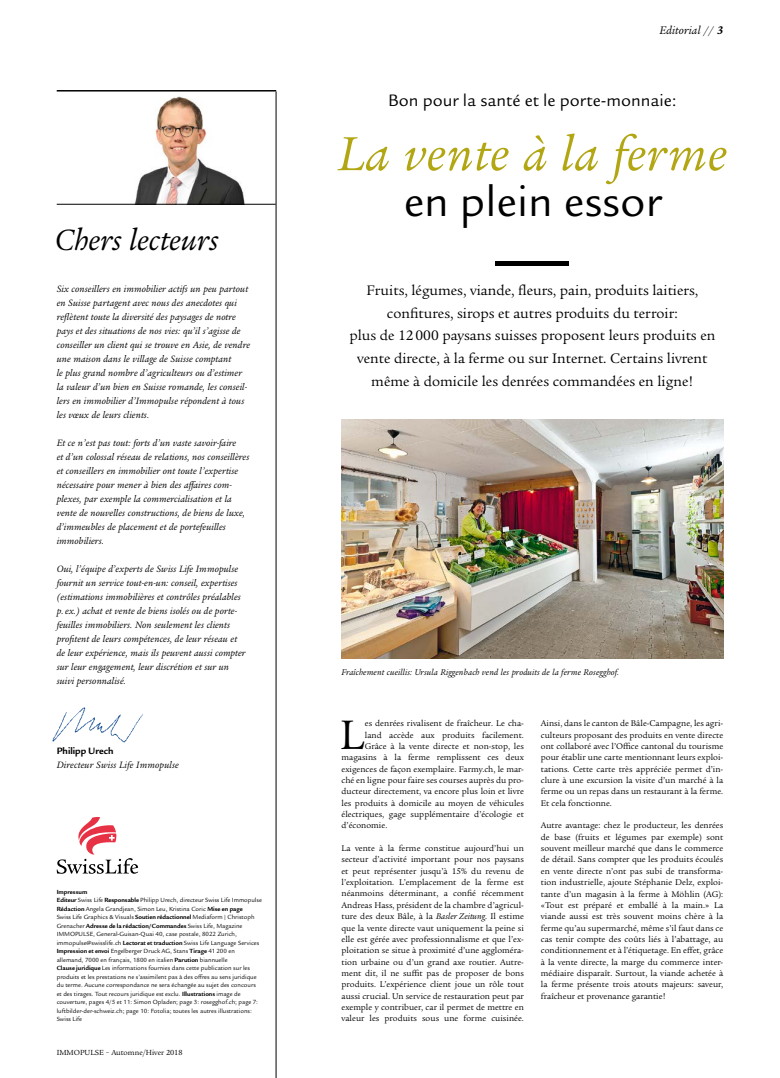
<style>
.page{position:relative;width:780px;height:1078px;background:#fff}
.page>*{position:absolute;margin:0;border:0;box-sizing:border-box;transform-origin:0 0}
.t1{font:italic 52px "Legacy Serif ITC Pro";letter-spacing:.015em;color:#b2a612}
.t2{font:46px "Legacy Sans ITC Pro";color:#000}
.t3{font:44.7px "Legacy Serif ITC Pro";color:#000}
.t4{font:italic 32px "Legacy Serif ITC Pro";color:#000}
.t5{font:18px "Legacy Sans ITC Pro";color:#000}
.t6{font:15px/22.7px "Legacy Serif ITC Pro";color:#000;text-align:center}
.t7{font:italic 12px "Legacy Serif ITC Pro";letter-spacing:.015em;color:#000}
.t8{font:italic 10px/14px "Legacy Serif ITC Pro";letter-spacing:.01em;color:#000}
.t9{font:700 10px "Legacy Sans ITC Pro";color:#000}
.t10{font:9px/11.3px "Legacy Serif ITC Pro";letter-spacing:.005em;color:#000;text-align:justify}
.t11{font:italic 9px "Legacy Serif ITC Pro";letter-spacing:.015em;color:#000}
.t12{font:8px "Legacy Serif ITC Pro";color:#000}
.t13{font:6.5px/8.5px "Legacy Sans ITC Pro";color:#000}
.s1{font-weight:700}
.s2{font-family:"Legacy Serif ITC Pro"}
.s3{font-style:italic}
</style>
<div class="page">
<img style="left:341px;top:420px;width:382px;height:238px">
<img style="left:52px;top:707px;width:91px;height:36px">
<img style="left:69px;top:91px;width:207px;height:113px">
<hr style="left:276px;top:91px;width:1px;height:986px;background:#000">
<svg style="left:57px;top:817px;width:81px;height:56px"></svg>
<hr style="left:57px;top:90px;width:219px;height:1px;background:#000">
<hr style="left:495px;top:261px;width:74px;height:4px;background:#000">
<hr style="left:57px;top:204px;width:219px;height:1px;background:#000">
<h3 class="t4" style="left:55px;top:219px;width:165px">Chers lecteurs</h3>
<p class="t8" style="left:57px;top:281px;width:195px">Six conseillers en immobilier actifs un peu partout en Suisse partagent avec nous des anecdotes qui reflètent toute la diversité des paysages de notre pays et des situations de nos vies: qu’il s’agisse de conseiller un client qui se trouve en Asie, de vendre une maison dans le village de Suisse comptant<br>le plus grand nombre d’agriculteurs ou d’estimer la valeur d’un bien en Suisse romande, les conseil&shy;lers en immobilier d’Immopulse répondent à tous les vœux de leurs clients.</p>
<p class="t8" style="left:57px;top:435px;width:194px">Et ce n’est pas tout: forts d’un vaste savoir-faire<br>et d’un colossal réseau de relations, nos conseillères et conseillers en immobilier ont toute l’expertise nécessaire pour mener à bien des affaires com&shy;plexes, par exemple la commercialisation et la vente de nouvelles constructions, de biens de luxe, d’immeubles de placement et de portefeuilles immobiliers.</p>
<p class="t8" style="left:57px;top:561px;width:190px">Oui, l’équipe d’experts de Swiss Life Immopulse fournit un service tout-en-un: conseil, expertises (estimations immobilières et contrôles préalables p.ex.) achat et vente de biens isolés ou de porte&shy;feuilles immobiliers. Non seulement les clients profitent de leurs compétences, de leur réseau et de leur expérience, mais ils peuvent aussi compter sur leur engagement, leur discrétion et sur un suivi personnalisé.</p>
<p class="t9" style="left:57px;top:744px;width:58px">Philipp Urech</p>
<p class="t8" style="left:57px;top:757px;width:124px">Directeur Swiss Life Immopulse</p>
<p class="t13" style="left:57px;top:887px;width:207px"><span class="s1">Impressum<br>Editeur</span> Swiss Life <span class="s1">Responsable</span> Philipp Urech, directeur Swiss Life Immopulse <span class="s1">Rédaction</span> Angela Grandjean, Simon Leu, Kristina Coric <span class="s1">Mise en page<br></span>Swiss Life Graphics &amp; Visuals <span class="s1">Soutien rédactionnel</span> Mediaform<span class="s2">|</span>Christoph Grenacher <span class="s1">Adresse de la rédaction/Commandes</span> Swiss Life, Magazine IMMOPULSE, General-Guisan-Quai 40, case postale, 8022 Zurich, immopulse@swisslife.ch <span class="s1">Lectorat et traduction</span> Swiss Life Language Services <span class="s1">Impression et envoi</span> Engelberger Druck AG, Stans <span class="s1">Tirage</span> 41 200 en allemand, 7000 en français, 1800 en italien <span class="s1">Parution</span> biannuelle<br><span class="s1">Clause juridique</span> Les informations fournies dans cette publication sur les produits et les prestations ne s’assimilent pas à des offres au sens juridique du terme. Aucune correspondance ne sera échangée au sujet des concours et des tirages. Tout recours juridique est exclu. <span class="s1">Illustrations</span> image de couverture, pages 4/5 et 11: Simon Opladen; page 3: rosegghof.ch; page 7: luftbilder-der-schweiz.ch; page 10: Fotolia; toutes les autres illustrations:<br>Swiss Life</p>
<p class="t12" style="left:57px;top:1047px;width:127px">IMMOPULSE – Automne/Hiver 2018</p>
<h3 class="t7" style="left:659px;top:23px;width:65px">Editorial // <span class="s1">3</span></h3>
<h3 class="t5" style="left:388px;top:90px;width:290px">Bon pour la santé et le porte-monnaie:</h3>
<h1 class="t1" style="left:338px;top:121px;width:391px">La vente à la ferme</h1>
<h2 class="t2" style="left:403px;top:175px;width:259px">en plein essor</h2>
<p class="t6" style="left:349px;top:279px;width:367px">Fruits, légumes, viande, fleurs, pain, produits laitiers, confitures, sirops et autres produits du terroir:<br>plus de 12000 paysans suisses proposent leurs produits en vente directe, à la ferme ou sur Internet. Certains livrent même à domicile les denrées commandées en ligne!</p>
<p class="t11" style="left:341px;top:666px;width:279px">Fraîchement cueillis: Ursula Riggenbach vend les produits de la ferme Rosegghof.</p>
<h3 class="t3" style="left:340px;top:707px;width:26px">L</h3>
<p class="t10" style="left:365px;top:717px;width:160px">es denrées rivalisent de fraîcheur. Le cha-</p>
<p class="t10" style="left:365px;top:728px;width:160px">land accède aux produits facilement.</p>
<p class="t10" style="left:365px;top:740px;width:160px">Grâce à la vente directe et non-stop, les</p>
<p class="t10" style="left:341px;top:751px;width:184px">magasins à la ferme remplissent ces deux</p>
<p class="t10" style="left:341px;top:762px;width:184px">exigences de façon exemplaire. Farmy.ch, le mar-</p>
<p class="t10" style="left:341px;top:774px;width:184px">ché en ligne pour faire ses courses auprès du pro-</p>
<p class="t10" style="left:341px;top:785px;width:184px">ducteur directement, va encore plus loin et livre</p>
<p class="t10" style="left:341px;top:796px;width:184px">les produits à domicile au moyen de véhicules</p>
<p class="t10" style="left:341px;top:808px;width:184px">électriques, gage supplémentaire d’écologie et</p>
<p class="t10" style="left:341px;top:819px;width:47px">d’économie.</p>
<p class="t10" style="left:341px;top:842px;width:184px">La vente à la ferme constitue aujourd’hui un secteur d’activité important pour nos paysans et peut représenter jusqu’à 15% du revenu de l’exploitation. L’emplacement de la ferme est néanmoins déterminant, a confié récemment Andreas Hass, président de la chambre d’agricul&shy;ture des deux Bâle, à la <span class="s3">Basler Zeitung</span>. Il estime que la vente directe vaut uniquement la peine si elle est gérée avec professionnalisme et que l’ex&shy;ploitation se situe à proximité d’une aggloméra&shy;tion urbaine ou d’un grand axe routier. Autre&shy;ment dit, il ne suffit pas de proposer de bons produits. L’expérience client joue un rôle tout aussi crucial. Un service de restauration peut par exemple y contribuer, car il permet de mettre en valeur les produits sous une forme cuisinée.</p>
<p class="t10" style="left:541px;top:717px;width:184px">Ainsi, dans le canton de Bâle-Campagne, les agri&shy;culteurs proposant des produits en vente directe ont collaboré avec l’Office cantonal du tourisme pour établir une carte mentionnant leurs exploi&shy;tations. Cette carte très appréciée permet d’in&shy;clure à une excursion la visite d’un marché à la ferme ou un repas dans un restaurant à la ferme.<br>Et cela fonctionne.</p>
<p class="t10" style="left:541px;top:819px;width:184px">Autre avantage: chez le producteur, les denrées de base (fruits et légumes par exemple) sont souvent meilleur marché que dans le commerce de détail. Sans compter que les produits écoulés en vente directe n’ont pas subi de transforma&shy;tion industrielle, ajoute Stéphanie Delz, exploi&shy;tante d’un magasin à la ferme à Möhlin (AG): «Tout est préparé et emballé à la main.» La viande aussi est très souvent moins chère à la ferme qu’au supermarché, même s’il faut dans ce cas tenir compte des coûts liés à l’abattage, au conditionnement et à l’étiquetage. En effet, grâce à la vente directe, la marge du commerce inter&shy;médiaire disparaît. Surtout, la viande achetée à la ferme présente trois atouts majeurs: saveur, fraîcheur et provenance garantie!</p>
</div>
